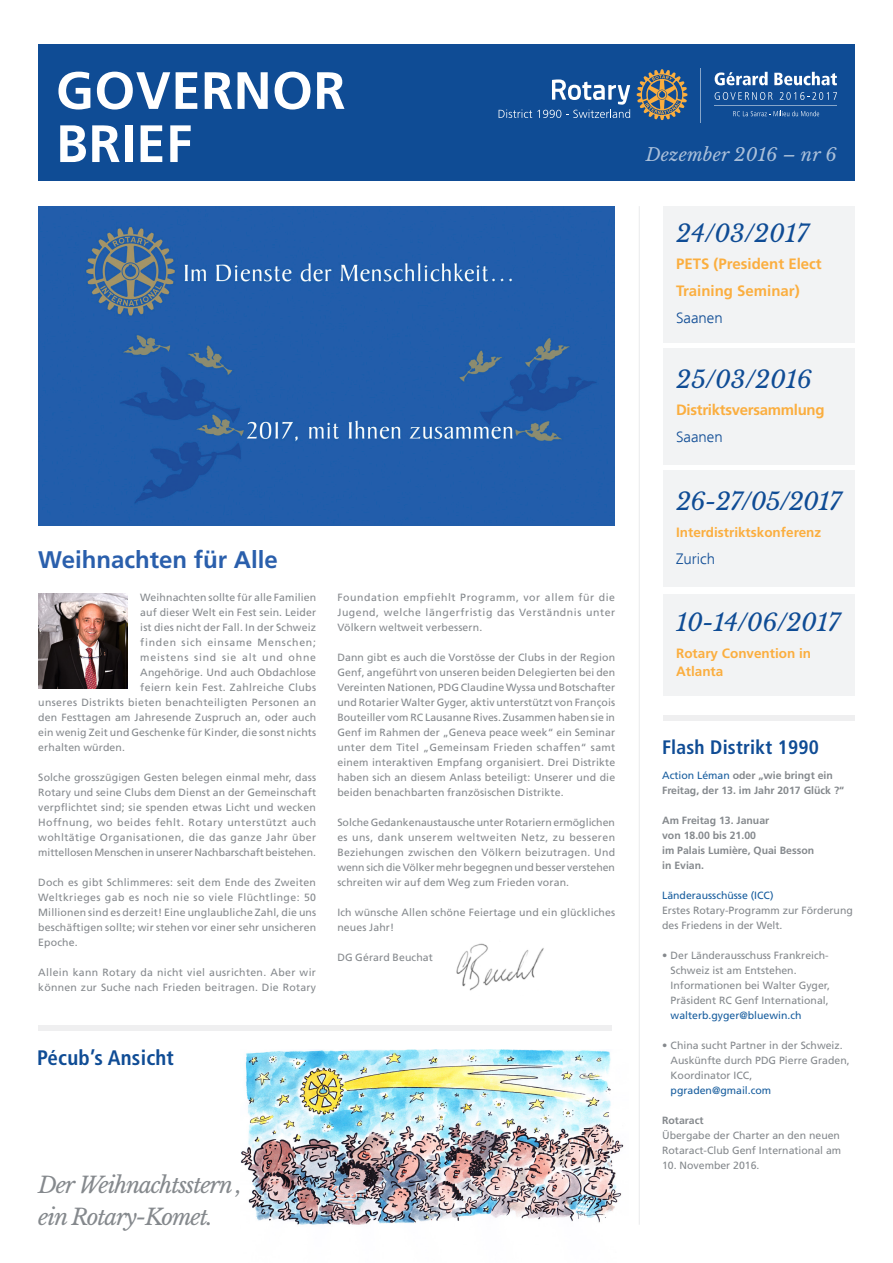
<style>
.page{position:relative;width:893px;height:1263px;background:#fff}
.page>*{position:absolute;margin:0;border:0;box-sizing:border-box;transform-origin:0 0}
.titre{font:700 52.5px "Frutiger LT Std";letter-spacing:.01em;color:#fff}
.style_normal{font:italic 24px "Libre Baskerville";letter-spacing:-.01em;color:#0f4c95}
.titre-2{font:700 24px "Frutiger LT Std";color:#2a5fac}
.style_normal-2{font:italic 22.5px "Libre Baskerville";letter-spacing:-.05em;color:#85898d}
.titre-3{font:700 condensed 21px "Frutiger LT Std";letter-spacing:.01em;color:#0f4c95}
.titre-4{font:700 condensed 19.5px "Frutiger LT Std";letter-spacing:.01em;color:#0f4c95}
.t1{font:italic 18px "Libre Baskerville";letter-spacing:.01em;color:#fff}
.style_normal-3{font:700 15px/27px "Frutiger LT Std";color:#fbae3f}
.style_normal-4{font:700 15px "Frutiger LT Std";letter-spacing:-.02em;color:#fbae3f}
.style_normal-5{font:300 15px "Frutiger LT Std";color:#0f4c95}
.style_normal-6{font:700 13.5px "Frutiger LT Std";color:#fbae3f}
.style_normal-7{font:10.5px/15px "Frutiger LT Std";letter-spacing:.015em;color:#85898d}
.style_normal-8{font:700 10.5px/15px "Frutiger LT Std";color:#85898d}
.style_normal-9{font:10.5px "Frutiger LT Std";letter-spacing:.035em;color:#85898d}
.style_normal-10{font:10.5px "Frutiger LT Std";letter-spacing:.07em;color:#85898d}
.style_normal-11{font:10.5px "Frutiger LT Std";letter-spacing:.075em;color:#85898d}
.style_normal-12{font:10.5px "Frutiger LT Std";color:#175d9e}
.s1{font-weight:300;color:#0f4c95}
.s2{font-weight:400;color:#175d9e}
.s3{color:#175d9e}
</style>
<div class="page">
<div style="left:38px;top:1026px;width:574px;height:5px;background:#efeff0"></div>
<div style="left:663px;top:715px;width:192px;height:5px;background:#efeff0"></div>
<hr style="left:639px;top:206px;width:1px;height:1019px;background:#989ca5">
<div style="left:38px;top:44px;width:817px;height:137px;background:#0f4c95"></div>
<hr style="left:700px;top:68px;width:1px;height:55px;background:#fff">
<hr style="left:715px;top:105px;width:122px;height:1px;background:#fff">
<svg style="left:637px;top:69px;width:50px;height:51px"></svg>
<svg style="left:715px;top:72px;width:53px;height:13px"></svg>
<svg style="left:774px;top:72px;width:63px;height:13px"></svg>
<svg style="left:715px;top:92px;width:58px;height:8px"></svg>
<svg style="left:780px;top:92px;width:57px;height:8px"></svg>
<svg style="left:733px;top:111px;width:86px;height:5px"></svg>
<svg style="left:499px;top:79px;width:131px;height:39px"></svg>
<img style="left:456px;top:943px;width:88px;height:48px">
<img style="left:240px;top:1049px;width:384px;height:176px">
<div style="left:663px;top:348px;width:192px;height:117px;background:#f2f3f4"></div>
<div style="left:663px;top:594px;width:192px;height:101px;background:#f2f3f4"></div>
<div style="left:663px;top:471px;width:192px;height:116px;background:#f2f3f4"></div>
<div style="left:663px;top:206px;width:192px;height:137px;background:#f2f3f4"></div>
<img style="left:38px;top:206px;width:576px;height:319px">
<img style="left:38px;top:593px;width:90px;height:96px">
<p class="titre" style="left:56px;top:60px;width:291px">GOVERNOR</p>
<p class="titre" style="left:56px;top:113px;width:138px">BRIEF</p>
<p class="titre-2" style="left:38px;top:545px;width:241px">Weihnachten für Alle</p>
<p class="style_normal-7" style="left:140px;top:590px;width:177px">Weihnachten sollte für alle Familien</p>
<p class="style_normal-7" style="left:140px;top:605px;width:177px">auf dieser Welt ein Fest sein. Leider</p>
<p class="style_normal-7" style="left:140px;top:620px;width:177px">ist dies nicht der Fall. In der Schweiz</p>
<p class="style_normal-10" style="left:140px;top:636px;width:177px">finden sich einsame Menschen;</p>
<p class="style_normal-11" style="left:140px;top:651px;width:177px">meistens sind sie alt und ohne</p>
<p class="style_normal-7" style="left:140px;top:665px;width:177px">Angehörige. Und auch Obdachlose</p>
<p class="style_normal-9" style="left:140px;top:681px;width:177px">feiern kein Fest. Zahlreiche Clubs</p>
<p class="style_normal-9" style="left:38px;top:696px;width:279px">unseres Distrikts bieten benachteiligten Personen an</p>
<p class="style_normal-7" style="left:38px;top:710px;width:279px">den Festtagen am Jahresende Zuspruch an, oder auch</p>
<p class="style_normal-7" style="left:38px;top:725px;width:279px">ein wenig Zeit und Geschenke für Kinder, die sonst nichts</p>
<p class="style_normal-7" style="left:38px;top:740px;width:88px">erhalten würden.</p>
<p class="style_normal-7" style="left:38px;top:770px;width:279px;text-align:justify">Solche grosszügigen Gesten belegen einmal mehr, dass Rotary und seine Clubs dem Dienst an der Gemeinschaft verpflichtet sind; sie spenden etwas Licht und wecken Hoffnung, wo beides fehlt. Rotary unterstützt auch wohltätige Organisationen, die das ganze Jahr über mittellosen Menschen in unserer Nachbarschaft beistehen.</p>
<p class="style_normal-7" style="left:38px;top:875px;width:279px;text-align:justify">Doch es gibt Schlimmeres: seit dem Ende des Zweiten Weltkrieges gab es noch nie so viele Flüchtlinge: 50<br>Millionen sind es derzeit! Eine unglaubliche Zahl, die uns beschäftigen sollte; wir stehen vor einer sehr unsicheren Epoche.</p>
<p class="style_normal-7" style="left:38px;top:965px;width:279px">Allein kann Rotary da nicht viel ausrichten. Aber wir können zur Suche nach Frieden beitragen. Die Rotary</p>
<p class="style_normal-7" style="left:337px;top:590px;width:279px;text-align:justify">Foundation empfiehlt Programm, vor allem für die Jugend, welche längerfristig das Verständnis unter Völkern weltweit verbessern.</p>
<p class="style_normal-7" style="left:337px;top:650px;width:279px;text-align:justify">Dann gibt es auch die Vorstösse der Clubs in der Region Genf, angeführt von unseren beiden Delegierten bei den Vereinten Nationen, PDG Claudine Wyssa und Botschafter und Rotarier Walter Gyger, aktiv unterstützt von François Bouteiller vom RC Lausanne Rives. Zusammen haben sie in Genf im Rahmen der „Geneva peace week“ ein Seminar unter dem Titel „Gemeinsam Frieden schaffen“ samt einem interaktiven Empfang organisiert. Drei Distrikte haben sich an diesem Anlass beteiligt: Unserer und die beiden benachbarten französischen Distrikte.</p>
<p class="style_normal-7" style="left:337px;top:815px;width:279px;text-align:justify">Solche Gedankenaustausche unter Rotariern ermöglichen es uns, dank unserem weltweiten Netz, zu besseren Beziehungen zwischen den Völkern beizutragen. Und wenn sich die Völker mehr begegnen und besser verstehen schreiten wir auf dem Weg zum Frieden voran.</p>
<p class="style_normal-7" style="left:337px;top:905px;width:279px">Ich wünsche Allen schöne Feiertage und ein glückliches neues Jahr!</p>
<p class="style_normal-7" style="left:337px;top:950px;width:97px">DG Gérard Beuchat</p>
<p class="titre-3" style="left:37px;top:1045px;width:138px">Pécub’s Ansicht</p>
<p class="style_normal-2" style="left:38px;top:1171px;width:205px">Der Weihnachtsstern ,</p>
<p class="style_normal-2" style="left:38px;top:1203px;width:176px">ein Rotary-Komet.</p>
<h3 class="t1" style="left:646px;top:143px;width:193px">Dezember 2016 – nr 6</h3>
<p class="style_normal" style="left:676px;top:219px;width:134px">24/03/2017</p>
<p class="style_normal-3" style="left:676px;top:251px;width:147px">PETS (President Elect<br>Training Seminar)<br><span class="s1">Saanen</span></p>
<p class="style_normal" style="left:676px;top:365px;width:137px">25/03/2016</p>
<p class="style_normal-4" style="left:676px;top:401px;width:150px">Distriktsversammlung</p>
<p class="style_normal-5" style="left:676px;top:428px;width:48px">Saanen</p>
<p class="style_normal" style="left:676px;top:487px;width:167px">26-27/05/2017</p>
<p class="style_normal-6" style="left:676px;top:525px;width:147px">Interdistriktskonferenz</p>
<p class="style_normal-5" style="left:676px;top:550px;width:41px">Zurich</p>
<p class="style_normal" style="left:676px;top:607px;width:166px">10-14/06/2017</p>
<p class="style_normal-6" style="left:676px;top:645px;width:137px">Rotary Convention in</p>
<p class="style_normal-6" style="left:676px;top:663px;width:49px">Atlanta</p>
<p class="titre-4" style="left:662px;top:735px;width:158px">Flash Distrikt 1990</p>
<p class="style_normal-8" style="left:662px;top:768px;width:184px"><span class="s2">Action Léman</span> oder „wie bringt ein<br>Freitag, der 13. im Jahr 2017 Glück ?“</p>
<p class="style_normal-8" style="left:662px;top:813px;width:109px">Am Freitag 13. Januar</p>
<p class="style_normal-8" style="left:662px;top:828px;width:95px">von 18.00 bis 21.00</p>
<p class="style_normal-8" style="left:662px;top:843px;width:154px">im Palais Lumière, Quai Besson</p>
<p class="style_normal-8" style="left:662px;top:858px;width:44px">in Evian.</p>
<p class="style_normal-12" style="left:662px;top:889px;width:113px">Länderausschüsse (ICC)</p>
<p class="style_normal-7" style="left:662px;top:903px;width:192px">Erstes Rotary-Programm zur Förderung des Friedens in der Welt.</p>
<p class="style_normal-7" style="left:671px;top:948px;width:161px;text-indent:-9px">• Der Länderausschuss Frankreich-<br>Schweiz ist am Entstehen.<br>Informationen bei Walter Gyger,<br>Präsident RC Genf International, <span class="s3">walterb.gyger@bluewin.ch</span></p>
<p class="style_normal-7" style="left:671px;top:1038px;width:181px;text-indent:-9px">• China sucht Partner in der Schweiz.<br>Auskünfte durch PDG Pierre Graden,<br>Koordinator ICC, <span class="s3">pgraden@gmail.com</span></p>
<p class="style_normal-8" style="left:662px;top:1113px;width:43px">Rotaract</p>
<p class="style_normal-7" style="left:662px;top:1128px;width:181px">Übergabe der Charter an den neuen<br>Rotaract-Club Genf International am</p>
<p class="style_normal-7" style="left:662px;top:1158px;width:99px">10. November 2016.</p>
</div>
